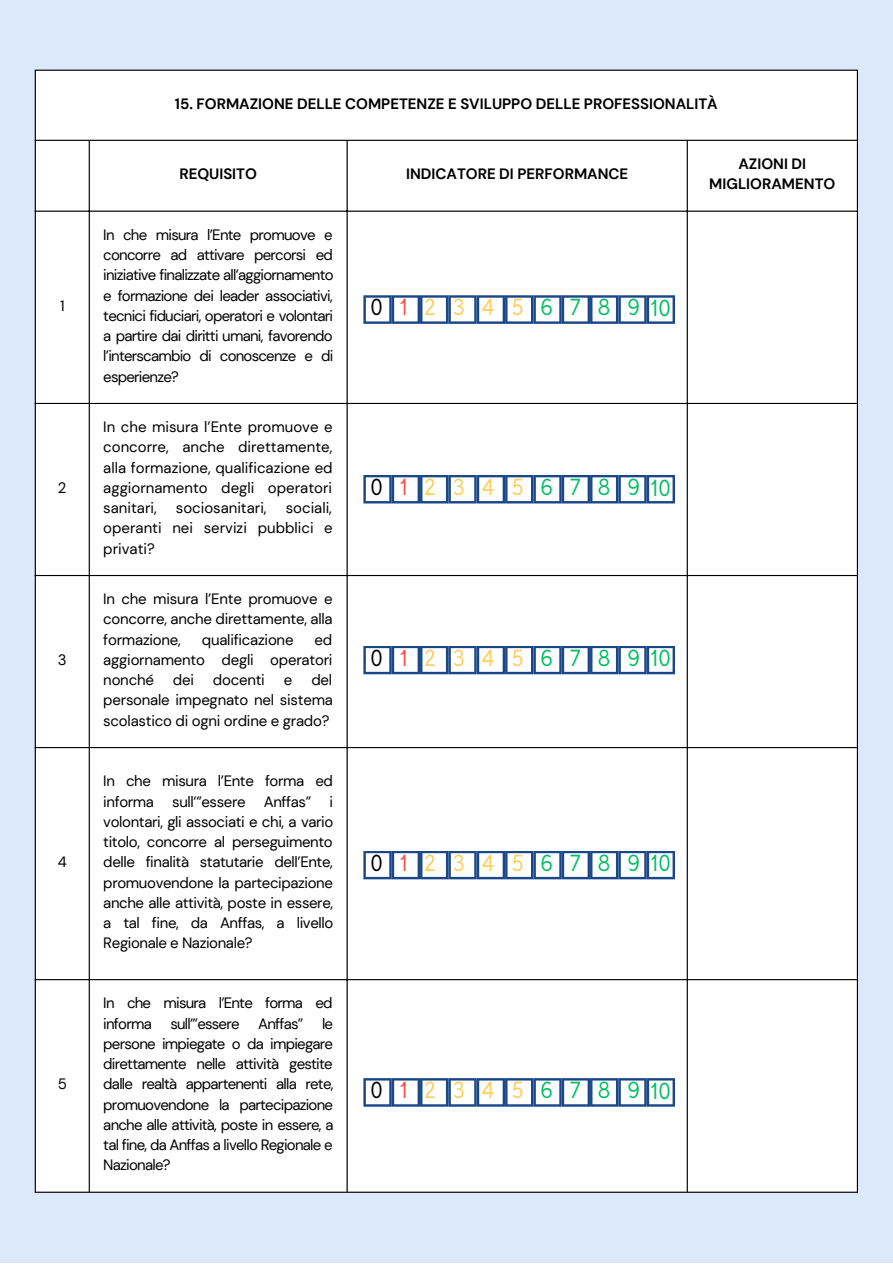
<style>
.page{position:relative;width:893px;height:1264px;background:#fff}
.page>*{position:absolute;margin:0;border:0;box-sizing:border-box;transform-origin:0 0}
.t1{font:23.25px "MADE Evolve Sans";letter-spacing:.73em;color:#fece59}
.t2{font:23.25px "MADE Evolve Sans";color:#00bf63}
.t3{font:15px/20.2px "DM Sans";letter-spacing:-.015em;color:#000;text-align:justify}
.t4{font:700 15px/20.2px "DM Sans";color:#000;text-align:center}
.s1{color:#000}
.s2{color:#ff4a41}
.s3{color:#00bf63}
</style>
<div class="page">
<div style="left:0;top:0;width:892px;height:1262px;background:#dce9fa"></div>
<div style="left:36px;top:71px;width:820px;height:1120px;background:#fff"></div>
<hr style="left:35px;top:71px;width:1px;height:1120px;background:#000">
<hr style="left:89px;top:141px;width:1px;height:1050px;background:#000">
<hr style="left:346px;top:141px;width:1px;height:1050px;background:#000">
<hr style="left:686px;top:141px;width:1px;height:1050px;background:#000">
<hr style="left:856px;top:71px;width:1px;height:1120px;background:#000">
<hr style="left:35px;top:70px;width:822px;height:1px;background:#000">
<hr style="left:35px;top:140px;width:822px;height:1px;background:#000">
<hr style="left:35px;top:210px;width:822px;height:2px;background:#000">
<hr style="left:35px;top:403px;width:822px;height:1px;background:#000">
<hr style="left:35px;top:575px;width:822px;height:1px;background:#000">
<hr style="left:35px;top:747px;width:822px;height:1px;background:#000">
<hr style="left:35px;top:979px;width:822px;height:1px;background:#000">
<hr style="left:35px;top:1191px;width:822px;height:1px;background:#000">
<svg style="left:363px;top:295px;width:312px;height:29px;background:#b9c7db"></svg>
<svg style="left:363px;top:475px;width:312px;height:28px;background:#bcc9dc"></svg>
<svg style="left:363px;top:645px;width:312px;height:29px;background:#becbdd"></svg>
<svg style="left:363px;top:850px;width:312px;height:29px;background:#becbdd"></svg>
<svg style="left:363px;top:1078px;width:312px;height:28px;background:#bdcadd"></svg>
<p class="t4" style="left:175px;top:94px;width:544px">15. FORMAZIONE DELLE COMPETENZE E SVILUPPO DELLE PROFESSIONALITÀ</p>
<p class="t4" style="left:179px;top:164px;width:79px">REQUISITO</p>
<p class="t4" style="left:406px;top:164px;width:224px">INDICATORE DI PERFORMANCE</p>
<p class="t4" style="left:709px;top:154px;width:128px">AZIONI DI<br>MIGLIORAMENTO</p>
<p class="t3" style="left:60px;top:295px;width:6px">1</p>
<p class="t3" style="left:103px;top:224px;width:232px">In che misura l’Ente promuove e concorre ad attivare percorsi ed iniziative finalizzate all’aggiornamento e formazione dei leader associativi, tecnici fiduciari, operatori e volontari a partire dai diritti umani, favorendo l’interscambio di conoscenze e di esperienze?</p>
<p class="t1" style="left:370px;top:294px;width:271px"><span class="s1">0</span><span class="s2">1</span>2345<span class="s3">6789</span></p>
<p class="t2" style="left:650px;top:295px;width:22px">10</p>
<p class="t3" style="left:58px;top:477px;width:10px">2</p>
<p class="t3" style="left:103px;top:417px;width:231px">In che misura l’Ente promuove e concorre, anche direttamente, alla formazione, qualificazione ed aggiornamento degli operatori sanitari,</p>
<p class="t3" style="left:103px;top:498px;width:231px;text-indent:182px">sociali, operanti nei servizi pubblici e privati?</p>
<p class="t3" style="left:176px;top:498px;width:92px">sociosanitari,</p>
<p class="t1" style="left:370px;top:474px;width:271px"><span class="s1">0</span><span class="s2">1</span>2345<span class="s3">6789</span></p>
<p class="t2" style="left:650px;top:474px;width:22px">10</p>
<p class="t3" style="left:58px;top:649px;width:10px">3</p>
<p class="t3" style="left:103px;top:589px;width:231px">In che misura l’Ente promuove e concorre, anche direttamente, alla formazione,</p>
<p class="t3" style="left:103px;top:629px;width:231px;text-indent:211px">ed aggiornamento degli operatori nonché</p>
<p class="t3" style="left:202px;top:629px;width:93px">qualificazione</p>
<p class="t3" style="left:103px;top:670px;width:231px;text-indent:208px">del personale impegnato nel sistema scolastico di ogni ordine e grado?</p>
<p class="t3" style="left:173px;top:670px;width:23px">dei</p>
<p class="t3" style="left:213px;top:670px;width:53px">docenti</p>
<p class="t3" style="left:284px;top:670px;width:10px">e</p>
<p class="t1" style="left:370px;top:644px;width:271px"><span class="s1">0</span><span class="s2">1</span>2345<span class="s3">6789</span></p>
<p class="t2" style="left:650px;top:645px;width:22px">10</p>
<p class="t3" style="left:58px;top:852px;width:11px">4</p>
<p class="t3" style="left:103px;top:771px;width:231px">In che misura l’Ente forma ed informa sull’”essere Anffas” i volontari, gli associati e chi, a vario titolo, concorre al perseguimento delle finalità statutarie dell’Ente, promuovendone la partecipazione anche alle attività, poste in essere, a tal fine, da Anffas, a livello Regionale e Nazionale?</p>
<p class="t1" style="left:370px;top:849px;width:271px"><span class="s1">0</span><span class="s2">1</span>2345<span class="s3">6789</span></p>
<p class="t2" style="left:650px;top:850px;width:22px">10</p>
<p class="t3" style="left:58px;top:1074px;width:11px">5</p>
<p class="t3" style="left:103px;top:993px;width:232px">In che misura l’Ente forma ed informa sull’”essere Anffas” le persone impiegate o da impiegare direttamente nelle attività gestite dalle realtà appartenenti alla rete, promuovendone la partecipazione anche alle attività, poste in essere, a tal fine, da Anffas a livello Regionale e Nazionale?</p>
<p class="t1" style="left:370px;top:1077px;width:271px"><span class="s1">0</span><span class="s2">1</span>2345<span class="s3">6789</span></p>
<p class="t2" style="left:650px;top:1077px;width:22px">10</p>
</div>
